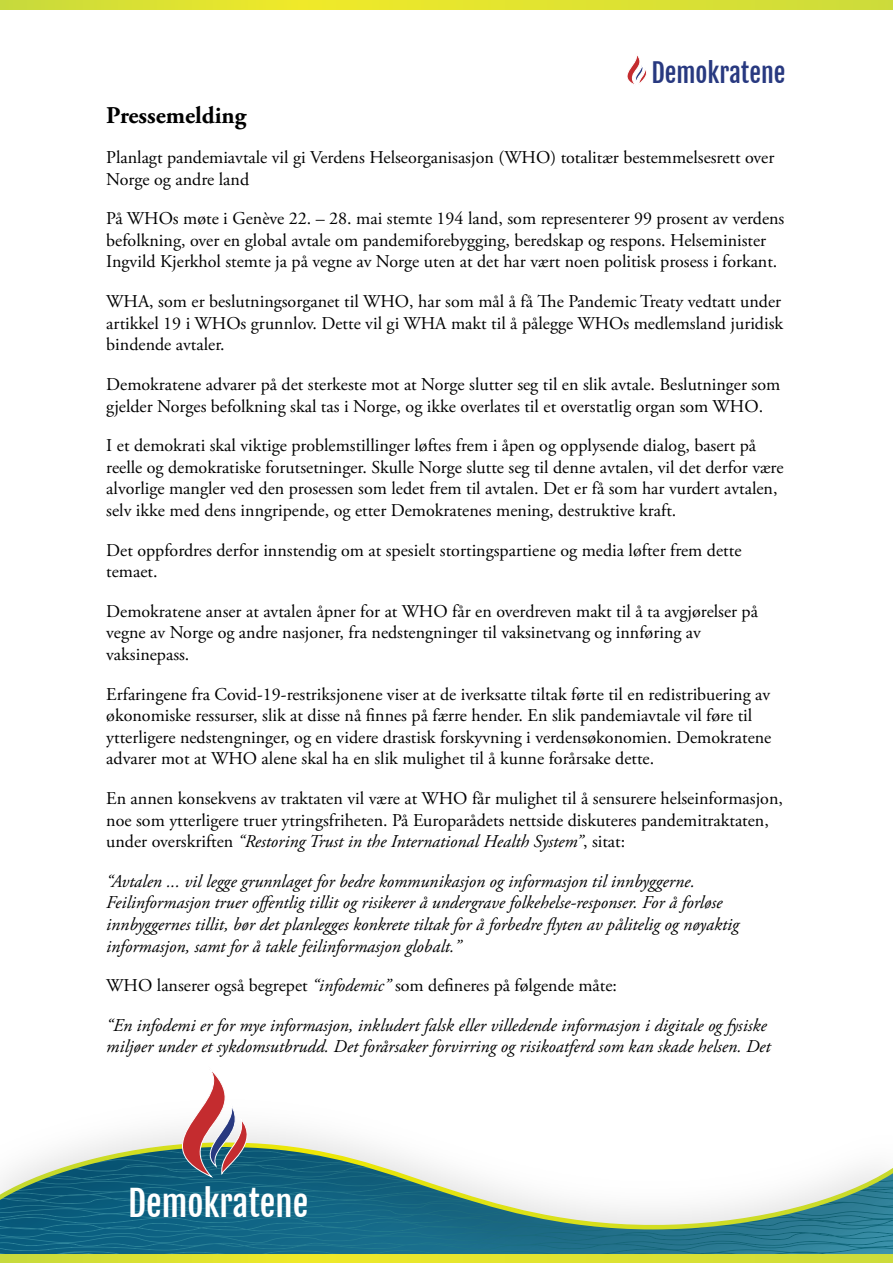
<style>
.page{position:relative;width:893px;height:1263px;background:#fff}
.page>*{position:absolute;margin:0;border:0;box-sizing:border-box;transform-origin:0 0}
.t1{font:34.65px "Fjalla One";color:#fff}
.t2{font:25.8px "Fjalla One";color:#283980}
.t3{font:700 24px "Adobe Garamond Pro";color:#000}
.t4{font:18px/21.6px "Adobe Garamond Pro";color:#000}
.t5{font:italic 18px/21.6px "Adobe Garamond Pro";color:#000}
.s1{font-style:italic}
.s2{font-style:normal}
</style>
<div class="page">
<img style="left:0;top:1129px;width:893px;height:125px">
<svg style="left:0;top:1141px;width:893px;height:88px"></svg>
<svg style="left:134px;top:1071px;width:128px;height:108px"></svg>
<svg style="left:0;top:1254px;width:893px;height:9px;background:#dce132"></svg>
<svg style="left:627px;top:55px;width:19px;height:29px"></svg>
<svg style="left:0;top:0;width:893px;height:10px;background:#dce132"></svg>
<h2 class="t2" style="left:651px;top:60px;width:136px">Demokratene</h2>
<h3 class="t3" style="left:106px;top:106px;width:142px">Pressemelding</h3>
<p class="t4" style="left:106px;top:148px;width:669px">Planlagt pandemiavtale vil gi Verdens Helseorganisasjon (WHO) totalitær bestemmelsesrett over<br>Norge og andre land</p>
<p class="t4" style="left:106px;top:209px;width:680px">På WHOs møte i Genève 22. – 28. mai stemte 194 land, som representerer 99 prosent av verdens befolkning, over en global avtale om pandemiforebygging, beredskap og respons. Helseminister<br>Ingvild Kjerkhol stemte ja på vegne av Norge uten at det har vært noen politisk prosess i forkant.</p>
<p class="t4" style="left:106px;top:292px;width:678px;text-align:justify">WHA, som er beslutningsorganet til WHO, har som mål å få The Pandemic Treaty vedtatt under artikkel 19 i WHOs grunnlov. Dette vil gi WHA makt til å pålegge WHOs medlemsland juridisk bindende avtaler.</p>
<p class="t4" style="left:106px;top:375px;width:675px">Demokratene advarer på det sterkeste mot at Norge slutter seg til en slik avtale. Beslutninger som gjelder Norges befolkning skal tas i Norge, og ikke overlates til et overstatlig organ som WHO.</p>
<p class="t4" style="left:106px;top:436px;width:679px">I et demokrati skal viktige problemstillinger løftes frem i åpen og opplysende dialog, basert på reelle og demokratiske forutsetninger. Skulle Norge slutte seg til denne avtalen, vil det derfor være alvorlige mangler ved den prosessen som ledet frem til avtalen. Det er få som har vurdert avtalen, selv ikke med dens inngripende, og etter Demokratenes mening, destruktive kraft.</p>
<p class="t4" style="left:106px;top:541px;width:637px">Det oppfordres derfor innstendig om at spesielt stortingspartiene og media løfter frem dette temaet.</p>
<p class="t4" style="left:106px;top:602px;width:653px">Demokratene anser at avtalen åpner for at WHO får en overdreven makt til å ta avgjørelser på vegne av Norge og andre nasjoner, fra nedstengninger til vaksinetvang og innføring av vaksinepass.</p>
<p class="t4" style="left:106px;top:685px;width:667px">Erfaringene fra Covid-19-restriksjonene viser at de iverksatte tiltak førte til en redistribuering av økonomiske ressurser, slik at disse nå finnes på færre hender. En slik pandemiavtale vil føre til ytterligere nedstengninger, og en videre drastisk forskyvning i verdensøkonomien. Demokratene advarer mot at WHO alene skal ha en slik mulighet til å kunne forårsake dette.</p>
<p class="t4" style="left:106px;top:789px;width:678px">En annen konsekvens av traktaten vil være at WHO får mulighet til å sensurere helseinformasjon, noe som ytterligere truer ytringsfriheten. På Europarådets nettside diskuteres pandemitraktaten, under overskriften <span class="s1">“Restoring Trust in the International Health System”</span>, sitat:</p>
<p class="t5" style="left:106px;top:872px;width:634px">“Avtalen ... vil legge grunnlaget for bedre kommunikasjon og informasjon til innbyggerne.<br>Feilinformasjon truer offentlig tillit og risikerer å undergrave folkehelse-responser. For å forløse innbyggernes tillit, bør det planlegges konkrete tiltak for å forbedre flyten av pålitelig og nøyaktig informasjon, samt for å takle feilinformasjon globalt.”</p>
<p class="t5" style="left:106px;top:967px;width:662px;line-height:39.6px"><span class="s2">WHO lanserer også begrepet</span> “infodemic” <span class="s2">som defineres på følgende måte:<br></span>“En infodemi er for mye informasjon, inkludert falsk eller villedende informasjon i digitale og fysiske</p>
<p class="t5" style="left:106px;top:1037px;width:666px">miljøer under et sykdomsutbrudd. Det forårsaker forvirring og risikoatferd som kan skade helsen. Det</p>
<h1 class="t1" style="left:128px;top:1186px;width:182px">Demokratene</h1>
</div>
